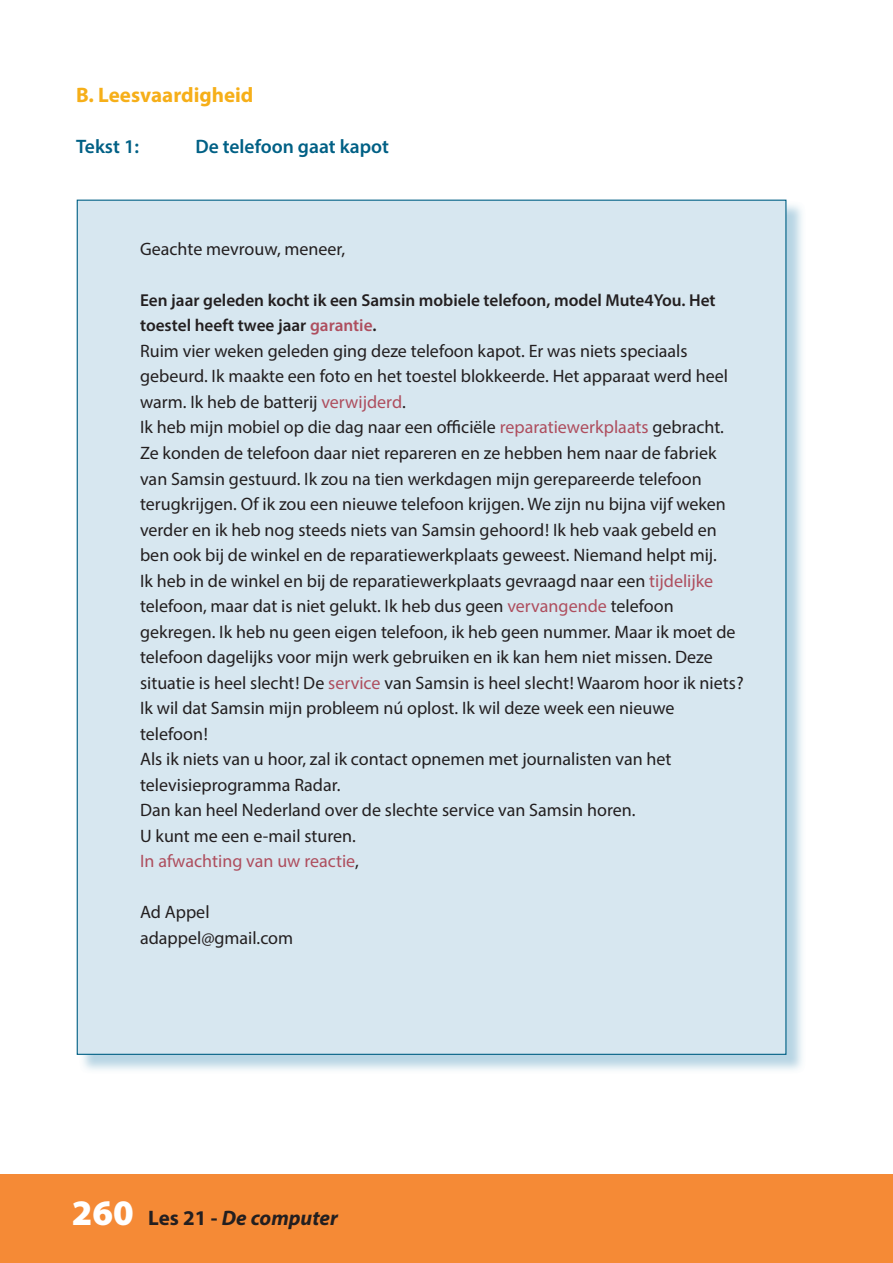
<style>
.page{position:relative;width:893px;height:1263px;background:#fff}
.page>*{position:absolute;margin:0;border:0;box-sizing:border-box;transform-origin:0 0}
.t1{font:italic 700 21px "Myriad Pro";color:#231f20}
.t2{font:700 21px "Myriad Pro";color:#f6af19}
.t3{font:600 19.5px "Myriad Pro";color:#006085}
.t4{font:18px/25.5px "Myriad Pro";color:#231f20}
.t5{font:600 17.25px/25.5px "Myriad Pro";color:#231f20}
.s1{color:#ae4e5e}
.s2{font-weight:900;font-style:normal;font-size:36px;color:#fff}
.s3{font-style:normal}
</style>
<div class="page">
<div style="left:0;top:1173px;width:892px;height:89px;background:#f58a36"></div>
<img style="left:79px;top:202px;width:723px;height:868px">
<div style="left:77px;top:199px;width:709px;height:855px;background:#d7e7f0;border:1px solid #006085"></div>
<p class="t2" style="left:76px;top:81px;width:179px">B. Leesvaardigheid</p>
<p class="t3" style="left:76px;top:134px;width:64px">Tekst 1:</p>
<p class="t3" style="left:195px;top:134px;width:195px">De telefoon gaat kapot</p>
<p class="t4" style="left:140px;top:236px;width:207px">Geachte mevrouw, meneer,</p>
<p class="t5" style="left:140px;top:287px;width:577px">Een jaar geleden kocht ik een Samsin mobiele telefoon, model Mute4You. Het toestel heeft twee jaar <span class="s1">garantie</span>.</p>
<p class="t4" style="left:140px;top:338px;width:605px">Ruim vier weken geleden ging deze telefoon kapot. Er was niets speciaals gebeurd. Ik maakte een foto en het toestel blokkeerde. Het apparaat werd heel warm. Ik heb de batterij <span class="s1">verwijderd</span>.<br>Ik heb mijn mobiel op die dag naar een officiële <span class="s1">reparatiewerkplaats</span> gebracht.<br>Ze konden de telefoon daar niet repareren en ze hebben hem naar de fabriek van Samsin gestuurd. Ik zou na tien werkdagen mijn gerepareerde telefoon terugkrijgen. Of ik zou een nieuwe telefoon krijgen. We zijn nu bijna vijf weken verder en ik heb nog steeds niets van Samsin gehoord ! Ik heb vaak gebeld en ben ook bij de winkel en de reparatiewerkplaats geweest. Niemand helpt mij.<br>Ik heb in de winkel en bij de reparatiewerkplaats gevraagd naar een <span class="s1">tijdelijke </span>telefoon, maar dat is niet gelukt. Ik heb dus geen <span class="s1">vervangende</span> telefoon gekregen. Ik heb nu geen eigen telefoon, ik heb geen nummer. Maar ik moet de telefoon dagelijks voor mijn werk gebruiken en ik kan hem niet missen. Deze situatie is heel slecht ! De <span class="s1">service</span> van Samsin is heel slecht ! Waarom hoor ik niets ?<br>Ik wil dat Samsin mijn probleem nú oplost. Ik wil deze week een nieuwe<br>telefoon !<br>Als ik niets van u hoor, zal ik contact opnemen met journalisten van het televisieprogramma Radar.<br>Dan kan heel Nederland over de slechte service van Samsin horen.<br>U kunt me een e-mail sturen.<br><span class="s1">In afwachting van uw reactie</span>,</p>
<p class="t4" style="left:140px;top:899px;width:155px">Ad Appel adappel@gmail.com</p>
<p class="t1" style="left:72px;top:1203px;width:267px"><span class="s2">260</span> <span class="s3">Les 21 -</span> De computer</p>
</div>
